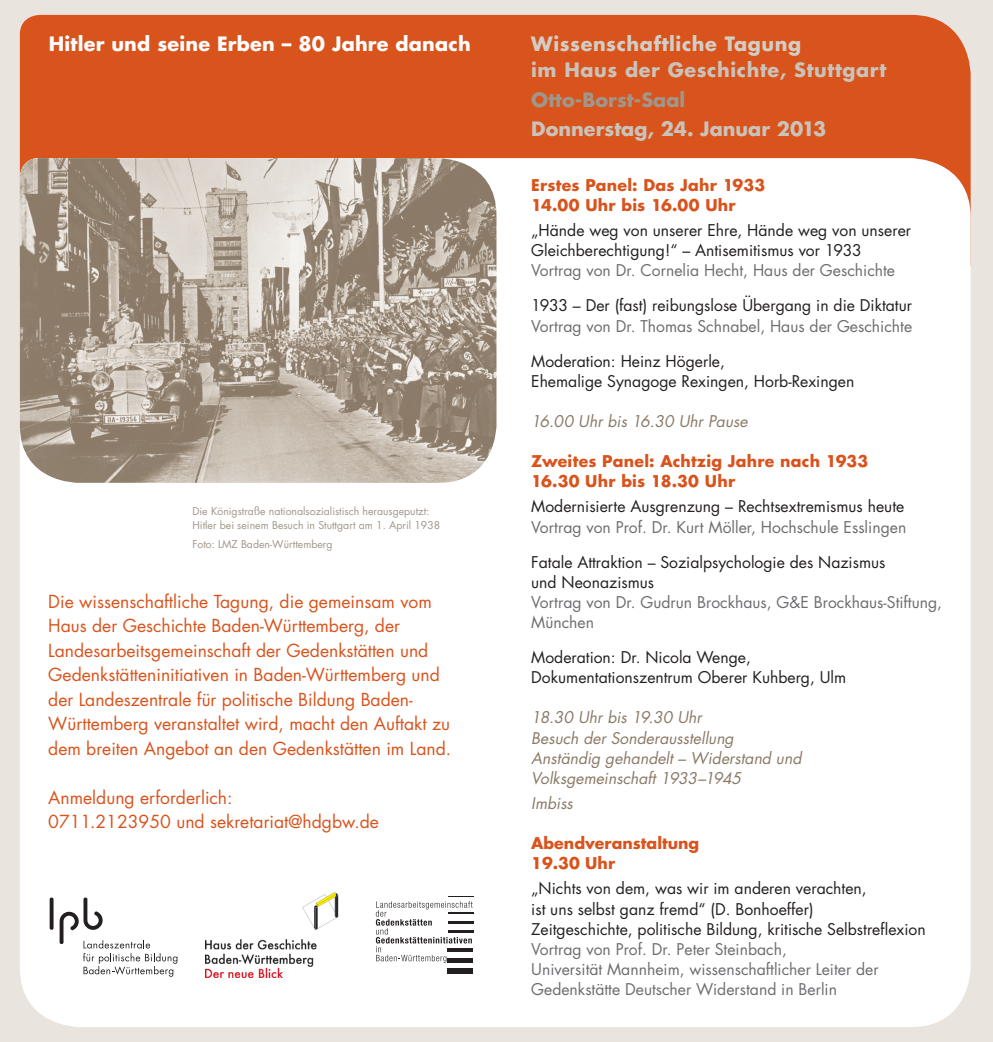
<style>
.page{position:relative;width:993px;height:1042px;background:#fff}
.page>*{position:absolute;margin:0;border:0;box-sizing:border-box;transform-origin:0 0}
.t1{font:700 19.25px "Futura";letter-spacing:.01em;color:#fff}
.t2{font:700 19.25px "Futura";letter-spacing:.03em;color:#c9c3ba}
.t3{font:700 19.25px "Futura";color:#c9c3ba}
.t4{font:700 19.25px "Futura";letter-spacing:.03em;color:#d3cec5}
.t5{font:700 19.25px "Futura";color:#a19689}
.t6{font:17.5px/24.5px "Futura";color:#d9531c}
.t7{font:15.75px/20.1px "Futura";color:#231f20}
.t8{font:15.75px/20.1px "Futura";color:#6c6d70}
.t9{font:italic 15.75px/20.1px "Futura";color:#8a7966}
.t10{font:700 15.75px/20.1px "Futura";letter-spacing:.01em;color:#d9531c}
.t11{font:10.5px/14px "Futura";color:#a19689}
</style>
<div class="page">
<div style="left:0;top:0;width:992px;height:1042px;background:#e9e5de"></div>
<div style="left:20px;top:15px;width:950px;height:143px;background:#d9531c"></div>
<div style="left:20px;top:158px;width:950px;height:869px;background:#fff"></div>
<img style="left:20px;top:158px;width:476px;height:325px">
<img style="left:205px;top:892px;width:133px;height:85px">
<div style="left:447px;top:968px;width:26px;height:5px;background:#231f20"></div>
<svg style="left:376px;top:896px;width:97px;height:67px;background:#d6d5d5"></svg>
<svg style="left:50px;top:897px;width:127px;height:80px;background:#e8e7e7"></svg>
<p class="t1" style="left:49px;top:31px;width:423px">Hitler und seine Erben – 80 Jahre danach</p>
<p class="t11" style="left:192px;top:504px;width:249px">Die Königstraße nationalsozialistisch herausgeputzt:<br>Hitler bei seinem Besuch in Stuttgart am 1. April 1938</p>
<p class="t11" style="left:192px;top:537px;width:142px">Foto: LMZ Baden-Württemberg</p>
<p class="t6" style="left:48px;top:589px;width:404px">Die wissenschaftliche Tagung, die gemeinsam vom Haus der Geschichte Baden-Württemberg, der Landesarbeitsgemeinschaft der Gedenkstätten und Gedenkstätteninitiativen in Baden-Württemberg und der Landeszentrale für politische Bildung Baden-Württemberg veranstaltet wird, macht den Auftakt zu dem breiten Angebot an den Gedenkstätten im Land.</p>
<p class="t6" style="left:48px;top:785px;width:332px">Anmeldung erforderlich:<br>0711.2123950 und sekretariat@hdgbw.de</p>
<p class="t4" style="left:531px;top:31px;width:271px">Wissenschaftliche Tagung</p>
<p class="t2" style="left:531px;top:57px;width:356px">im Haus der Geschichte, Stuttgart</p>
<p class="t5" style="left:531px;top:86px;width:155px">Otto-Borst-Saal</p>
<p class="t3" style="left:531px;top:116px;width:296px">Donnerstag, 24. Januar 2013</p>
<p class="t10" style="left:531px;top:174px;width:235px">Erstes Panel: Das Jahr 1933<br>14.00 Uhr bis 16.00 Uhr</p>
<p class="t7" style="left:531px;top:220px;width:381px">„Hände weg von unserer Ehre, Hände weg von unserer<br>Gleichberechtigung!“ – Antisemitismus vor 1933</p>
<p class="t8" style="left:531px;top:260px;width:365px">Vortrag von Dr. Cornelia Hecht, Haus der Geschichte</p>
<p class="t7" style="left:531px;top:295px;width:382px">1933 – Der (fast) reibungslose Übergang in die Diktatur</p>
<p class="t8" style="left:531px;top:315px;width:382px">Vortrag von Dr. Thomas Schnabel, Haus der Geschichte</p>
<p class="t7" style="left:531px;top:350px;width:324px">Moderation: Heinz Högerle,<br>Ehemalige Synagoge Rexingen, Horb-Rexingen</p>
<p class="t9" style="left:531px;top:411px;width:218px">16.00 Uhr bis 16.30 Uhr Pause</p>
<p class="t10" style="left:531px;top:451px;width:338px">Zweites Panel: Achtzig Jahre nach 1933<br>16.30 Uhr bis 18.30 Uhr</p>
<p class="t7" style="left:531px;top:496px;width:374px">Modernisierte Ausgrenzung – Rechtsextremismus heute</p>
<p class="t8" style="left:531px;top:516px;width:376px">Vortrag von Prof. Dr. Kurt Möller, Hochschule Esslingen</p>
<p class="t7" style="left:531px;top:551px;width:355px">Fatale Attraktion – Sozialpsychologie des Nazismus und Neonazismus</p>
<p class="t8" style="left:531px;top:592px;width:412px">Vortrag von Dr. Gudrun Brockhaus, G&amp;E Brockhaus-Stiftung,<br>München</p>
<p class="t7" style="left:531px;top:647px;width:316px">Moderation: Dr. Nicola Wenge,<br>Dokumentationszentrum Oberer Kuhberg, Ulm</p>
<p class="t9" style="left:531px;top:707px;width:271px">18.30 Uhr bis 19.30 Uhr<br>Besuch der Sonderausstellung<br>Anständig gehandelt – Widerstand und<br>Volksgemeinschaft 1933–1945</p>
<p class="t9" style="left:531px;top:793px;width:43px">Imbiss</p>
<p class="t10" style="left:531px;top:833px;width:169px">Abendveranstaltung<br>19.30 Uhr</p>
<p class="t7" style="left:531px;top:878px;width:396px">„Nichts von dem, was wir im anderen verachten,<br>ist uns selbst ganz fremd“ (D. Bonhoeffer)<br>Zeitgeschichte, politische Bildung, kritische Selbstreflexion</p>
<p class="t8" style="left:531px;top:939px;width:349px">Vortrag von Prof. Dr. Peter Steinbach,<br>Universität Mannheim, wissenschaftlicher Leiter der<br>Gedenkstätte Deutscher Widerstand in Berlin</p>
</div>
